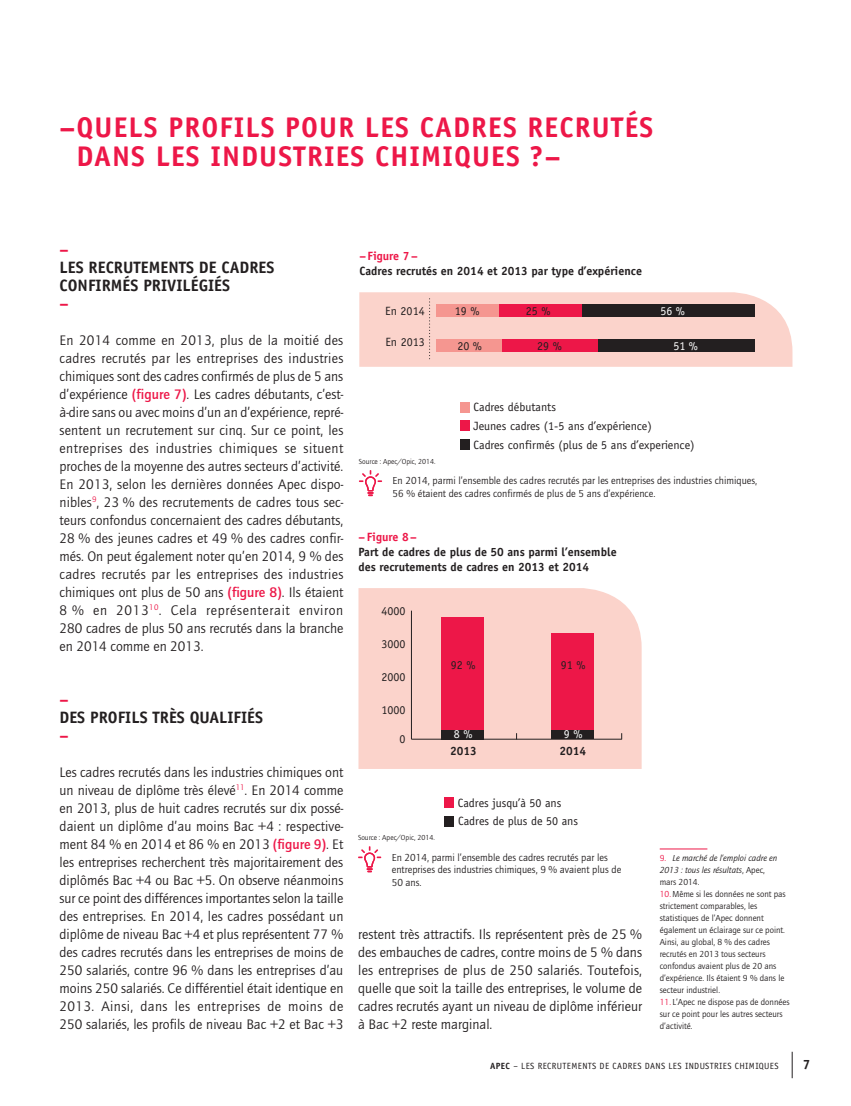
<style>
.page{position:relative;width:851px;height:1106px;background:#fff}
.page>*{position:absolute;margin:0;border:0;box-sizing:border-box;transform-origin:0 0}
.t1{font:700 28.5px/28.5px "Officina Sans";letter-spacing:.04em;color:#ed1748}
.t2{font:700 16.5px/18px "Officina Sans";color:#231f20}
.t3{font:700 16.5px "Officina Sans";color:#ed1748}
.t4{font:14.25px/18px "Quay Itc T Book";color:#231f20;text-align:justify}
.t5{font:700 13.5px "Officina Sans";color:#231f20}
.t6{font:12px/18.6px "Officina Sans";color:#231f20}
.t7{font:700 12px/15px "Officina Sans";color:#231f20}
.t8{font:700 12px "Officina Sans";color:#ed1748}
.t9{font:12px "Officina Sans";color:#fff}
.t10{font:10.5px/12.8px "Quay Itc T Book";color:#231f20}
.t11{font:9px/12px "Quay Itc T Book";color:#231f20}
.t12{font:italic 9px/12px "Quay Itc T Book";color:#231f20}
.t13{font:9px "Officina Sans";letter-spacing:.04em;color:#231f20}
.t14{font:7.5px "Quay Itc T Book";color:#231f20}
.s1{font-family:"Quay Itc T";font-weight:700;color:#ed1748}
.s2{font-style:normal;color:#ed1748}
.s3{font-style:normal}
.s4{color:#ed1748}
.s5{font-weight:700}
</style>
<div class="page">
<svg style="left:791px;top:1051px;width:1px;height:27px"></svg>
<svg style="left:359px;top:470px;width:23px;height:26px"></svg>
<svg style="left:359px;top:292px;width:433px;height:75px;background:#ddaba9"></svg>
<div style="left:460px;top:439px;width:9px;height:11px;background:#231f20"></div>
<div style="left:460px;top:402px;width:9px;height:10px;background:#f59690"></div>
<div style="left:460px;top:420px;width:9px;height:11px;background:#ed1748"></div>
<div style="left:358px;top:588px;width:283px;height:181px;background:#fbd3cb"></div>
<svg style="left:358px;top:846px;width:23px;height:26px"></svg>
<hr style="left:411px;top:738px;width:210px;height:1px;background:#231f20">
<div style="left:444px;top:816px;width:9px;height:10px;background:#231f20"></div>
<div style="left:444px;top:797px;width:9px;height:10px;background:#ed1748"></div>
<div style="left:441px;top:730px;width:43px;height:9px;background:#231f20"></div>
<div style="left:550px;top:729px;width:43px;height:10px;background:#231f20"></div>
<div style="left:441px;top:618px;width:43px;height:112px;background:#ed1748"></div>
<div style="left:550px;top:633px;width:43px;height:96px;background:#ed1748"></div>
<hr style="left:411px;top:610px;width:1px;height:129px;background:#231f20">
<hr style="left:659px;top:848px;width:48px;height:1px;background:#ed1748">
<h1 class="t1" style="left:77px;top:116px;width:578px;text-indent:-17px">– QUELS PROFILS POUR LES CADRES RECRUTÉS<br>DANS LES INDUSTRIES CHIMIQUES ?–</h1>
<p class="t3" style="left:60px;top:243px;width:11px">–</p>
<p class="t2" style="left:60px;top:259px;width:216px">LES RECRUTEMENTS DE CADRES<br>CONFIRMÉS PRIVILÉGIÉS</p>
<p class="t3" style="left:60px;top:297px;width:11px">–</p>
<p class="t4" style="left:60px;top:331px;width:285px">En 2014 comme en 2013, plus de la moitié des cadres recrutés par les entreprises des industries chimiques sont des cadres confirmés de plus de 5 ans d’expérience <span class="s1">(figure 7)</span>. Les cadres débutants, c’est&shy;à- dire sans ou avec moins d’un an d’expérience, repré&shy;sentent un recrutement sur cinq. Sur ce point, les entreprises des industries chimiques se situent proches de la moyenne des autres secteurs d’activité.<br>En 2013, selon les dernières données Apec dispo&shy;nibles<sup>9</sup>, 23 % des recrutements de cadres tous sec&shy;teurs confondus concernaient des cadres débutants, 28 % des jeunes cadres et 49 % des cadres confir&shy;més. On peut également noter qu’en 2014, 9 % des cadres recrutés par les entreprises des industries chimiques ont plus de 50 ans <span class="s1">(figure 8)</span>. Ils étaient 8 % en 2013<sup>10</sup>. Cela représenterait environ 280 cadres de plus 50 ans recrutés dans la branche en 2014 comme en 2013.</p>
<p class="t3" style="left:60px;top:693px;width:11px">–</p>
<p class="t2" style="left:60px;top:709px;width:205px">DES PROFILS TRÈS QUALIFIÉS</p>
<p class="t3" style="left:60px;top:729px;width:11px">–</p>
<p class="t4" style="left:60px;top:763px;width:285px">Les cadres recrutés dans les industries chimiques ont un niveau de diplôme très élevé<sup>11</sup>. En 2014 comme en 2013, plus de huit cadres recrutés sur dix possé&shy;daient un diplôme d’au moins Bac +4 : respective&shy;ment 84 % en 2014 et 86 % en 2013 <span class="s1">(figure 9)</span>. Et les entreprises recherchent très majoritairement des diplômés Bac +4 ou Bac +5. On observe néanmoins sur ce point des différences importantes selon la taille des entreprises. En 2014, les cadres possédant un diplôme de niveau Bac +4 et plus représentent 77 % des cadres recrutés dans les entreprises de moins de 250 salariés, contre 96 % dans les entreprises d’au moins 250 salariés. Ce différentiel était identique en 2013. Ainsi, dans les entreprises de moins de 250 salariés, les profils de niveau Bac +2 et Bac +3</p>
<p class="t8" style="left:359px;top:251px;width:60px">– Figure 7 –</p>
<p class="t7" style="left:359px;top:264px;width:284px">Cadres recrutés en 2014 et 2013 par type d’expérience</p>
<p class="t6" style="left:385px;top:303px;width:41px">En 2014</p>
<p class="t6" style="left:385px;top:334px;width:41px">En 2013</p>
<p class="t6" style="left:526px;top:302px;width:26px">25 %</p>
<p class="t9" style="left:660px;top:306px;width:26px">56 %</p>
<p class="t9" style="left:673px;top:341px;width:26px">51 %</p>
<p class="t6" style="left:455px;top:302px;width:26px">19 %</p>
<p class="t6" style="left:457px;top:337px;width:26px">20 %</p>
<p class="t6" style="left:537px;top:337px;width:26px">29 %</p>
<p class="t6" style="left:473px;top:399px;width:84px">Cadres débutants</p>
<p class="t6" style="left:473px;top:418px;width:222px">Jeunes cadres (1-5 ans d’expérience)<br>Cadres confirmés (plus de 5 ans d’experience)</p>
<p class="t14" style="left:359px;top:457px;width:78px">Source : Apec/Opic, 2014.</p>
<p class="t10" style="left:392px;top:475px;width:366px">En 2014, parmi l’ensemble des cadres recrutés par les entreprises des industries chimiques,<br>56 % étaient des cadres confirmés de plus de 5 ans d’expérience.</p>
<p class="t8" style="left:358px;top:532px;width:60px">– Figure 8 –</p>
<p class="t7" style="left:358px;top:545px;width:260px">Part de cadres de plus de 50 ans parmi l’ensemble des recrutements de cadres en 2013 et 2014</p>
<p class="t6" style="left:381px;top:603px;width:26px">4000</p>
<p class="t6" style="left:381px;top:636px;width:26px">3000</p>
<p class="t6" style="left:381px;top:668px;width:26px">2000</p>
<p class="t6" style="left:381px;top:702px;width:26px">1000</p>
<p class="t6" style="left:399px;top:730px;width:8px">0</p>
<p class="t6" style="left:451px;top:656px;width:26px">92 %</p>
<p class="t6" style="left:560px;top:656px;width:26px">91 %</p>
<p class="t9" style="left:454px;top:729px;width:20px">8 %</p>
<p class="t9" style="left:563px;top:729px;width:20px">9 %</p>
<p class="t7" style="left:450px;top:744px;width:28px">2013</p>
<p class="t7" style="left:559px;top:744px;width:28px">2014</p>
<p class="t6" style="left:457px;top:794px;width:105px">Cadres jusqu’à 50 ans</p>
<p class="t6" style="left:458px;top:813px;width:121px">Cadres de plus de 50 ans</p>
<p class="t14" style="left:358px;top:833px;width:78px">Source : Apec/Opic, 2014.</p>
<p class="t10" style="left:391px;top:851px;width:231px">En 2014, parmi l’ensemble des cadres recrutés par les entreprises des industries chimiques, 9 % avaient plus de<br>50 ans.</p>
<p class="t4" style="left:358px;top:925px;width:285px">restent très attractifs. Ils représentent près de 25 % des embauches de cadres, contre moins de 5 % dans les entreprises de plus de 250 salariés. Toutefois, quelle que soit la taille des entreprises, le volume de cadres recrutés ayant un niveau de diplôme inférieur à Bac +2 reste marginal.</p>
<p class="t12" style="left:659px;top:852px;width:119px"><span class="s2">9.</span> Le marché de l’emploi cadre en<br>2013 : tous les résultats<span class="s3">, Apec, mars 2014.</span></p>
<p class="t11" style="left:659px;top:888px;width:127px"><span class="s4">10.</span> Même si les données ne sont pas strictement comparables, les statistiques de l’Apec donnent également un éclairage sur ce point.<br>Ainsi, au global, 8 % des cadres recrutés en 2013 tous secteurs confondus avaient plus de 20 ans d’expérience. Ils étaient 9 % dans le secteur industriel.</p>
<p class="t11" style="left:659px;top:996px;width:131px"><span class="s4">11.</span> L’Apec ne dispose pas de données sur ce point pour les autres secteurs d’activité.</p>
<p class="t13" style="left:490px;top:1062px;width:290px"><span class="s5">APEC</span> – LES RECRUTEMENTS DE CADRES DANS LES INDUSTRIES CHIMIQUES</p>
<p class="t5" style="left:802px;top:1059px;width:9px">7</p>
</div>
